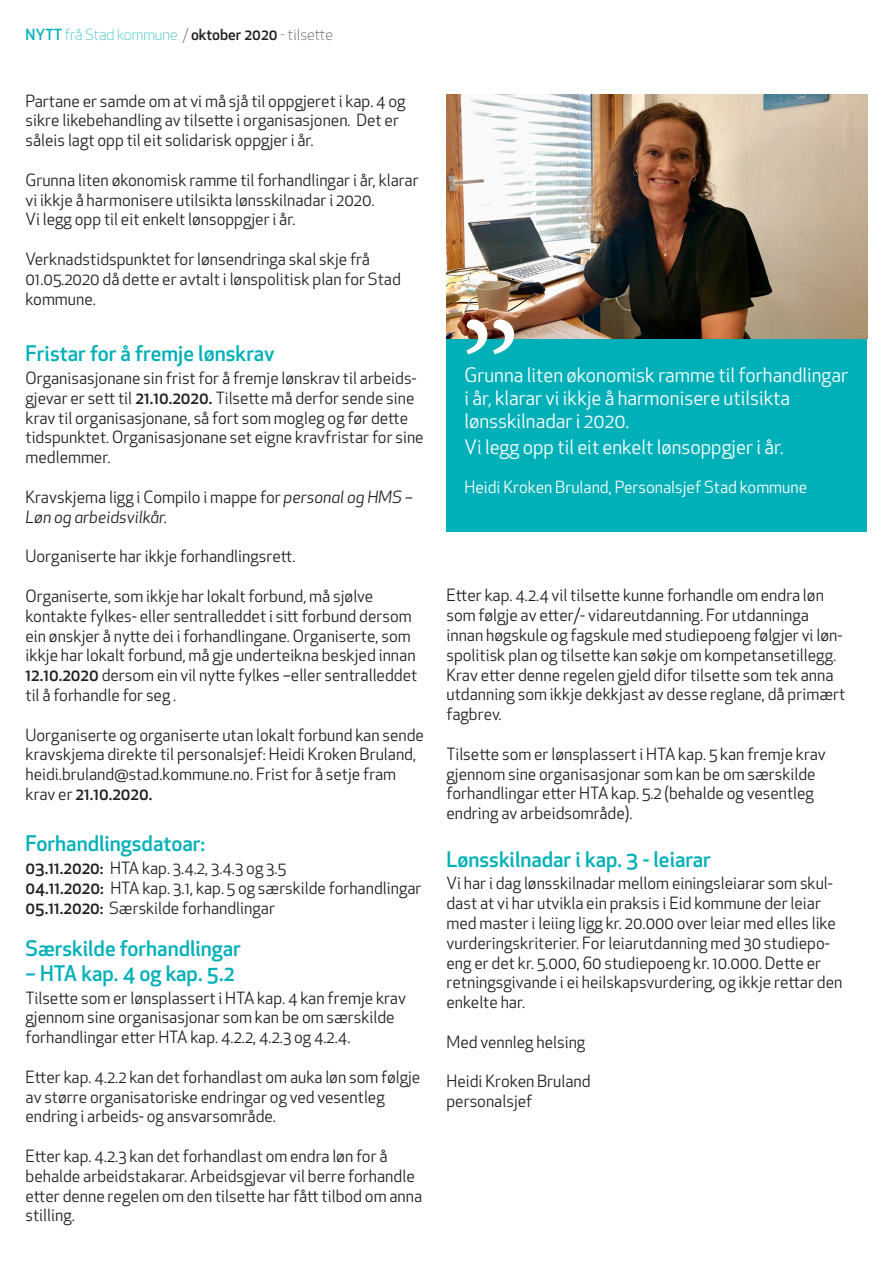
<style>
.page{position:relative;width:893px;height:1263px;background:#fff}
.page>*{position:absolute;margin:0;border:0;box-sizing:border-box;transform-origin:0 0}
.t1{font:150px "Minion Pro";color:#fff}
.t2{font:500 21px "Apex New";color:#00b0b9}
.t3{font:19.5px "Apex New";color:#fff}
.t4{font:16.5px/19.8px "Apex New";color:#231f20}
.t5{font:italic 16.5px/19.8px "Apex New";color:#231f20}
.t6{font:16.5px "Apex New";color:#fff}
.t7{font:300 15px "Apex New";color:#00b0b9}
.s1{font-weight:500}
.s2{color:#231f20}
.s3{font-weight:500;color:#231f20}
.s4{font-style:normal}
</style>
<div class="page">
<div style="left:446px;top:334px;width:421px;height:198px;background:#00b0b9"></div>
<img style="left:446px;top:94px;width:421px;height:245px">
<p class="t7" style="left:26px;top:25px;width:309px"><span class="s1">NYTT</span> frå Stad kommune <span class="s2">/</span> <span class="s3">oktober 2020</span> <span class="s2">- tilsette</span></p>
<p class="t4" style="left:26px;top:91px;width:382px">Partane er samde om at vi må sjå til oppgjeret i kap. 4 og sikre likebehandling av tilsette i organisasjonen. Det er såleis lagt opp til eit solidarisk oppgjer i år.</p>
<p class="t4" style="left:26px;top:170px;width:395px">Grunna liten økonomisk ramme til forhandlingar i år, klarar vi ikkje å harmonisere utilsikta lønsskilnadar i 2020.</p>
<p class="t4" style="left:26px;top:210px;width:272px">Vi legg opp til eit enkelt lønsoppgjer i år.</p>
<p class="t4" style="left:26px;top:249px;width:377px">Verknadstidspunktet for lønsendringa skal skje frå<br>01.05.2020 då dette er avtalt i lønspolitisk plan for Stad kommune.</p>
<p class="t2" style="left:26px;top:340px;width:251px">Fristar for å fremje lønskrav</p>
<p class="t4" style="left:26px;top:368px;width:400px">Organisasjonane sin frist for å fremje lønskrav til arbeids&shy;gjevar er sett til <span class="s1">21.10.2020.</span> Tilsette må derfor sende sine krav til organisasjonane, så fort som mogleg og før dette tidspunktet. Organisasjonane set eigne kravfristar for sine medlemmer.</p>
<p class="t5" style="left:26px;top:487px;width:389px"><span class="s4">Kravskjema ligg i Compilo i mappe for</span> personal og HMS –<br>Løn og arbeidsvilkår.</p>
<p class="t4" style="left:26px;top:546px;width:272px">Uorganiserte har ikkje forhandlingsrett.</p>
<p class="t4" style="left:26px;top:586px;width:393px">Organiserte, som ikkje har lokalt forbund, må sjølve kontakte fylkes- eller sentralleddet i sitt forbund dersom ein ønskjer å nytte dei i forhandlingane. Organiserte, som ikkje har lokalt forbund, må gje underteikna beskjed innan <span class="s1">12.10.2020</span> dersom ein vil nytte fylkes –eller sentralleddet til å forhandle for seg .</p>
<p class="t4" style="left:26px;top:725px;width:400px">Uorganiserte og organiserte utan lokalt forbund kan sende kravskjema direkte til personalsjef: Heidi Kroken Bruland, heidi.bruland@stad.kommune.no. Frist for å setje fram krav er <span class="s1">21.10.2020.</span></p>
<p class="t2" style="left:26px;top:829px;width:181px">Forhandlingsdatoar:</p>
<p class="t4" style="left:26px;top:858px;width:262px"><span class="s1">03.11.2020:</span> HTA kap. 3.4.2, 3.4.3 og 3.5</p>
<p class="t4" style="left:26px;top:878px;width:398px"><span class="s1">04.11.2020:</span> HTA kap. 3.1, kap. 5 og særskilde forhandlingar</p>
<p class="t4" style="left:26px;top:898px;width:251px"><span class="s1">05.11.2020:</span> Særskilde forhandlingar</p>
<p class="t2" style="left:26px;top:934px;width:217px">Særskilde forhandlingar</p>
<p class="t2" style="left:26px;top:959px;width:211px">– HTA kap. 4 og kap. 5.2</p>
<p class="t4" style="left:26px;top:988px;width:382px">Tilsette som er lønsplassert i HTA kap. 4 kan fremje krav gjennom sine organisasjonar som kan be om særskilde forhandlingar etter HTA kap. 4.2.2, 4.2.3 og 4.2.4.</p>
<p class="t4" style="left:26px;top:1067px;width:396px">Etter kap. 4.2.2 kan det forhandlast om auka løn som følgje av større organisatoriske endringar og ved vesentleg</p>
<p class="t4" style="left:26px;top:1106px;width:252px">endring i arbeids- og ansvarsområde.</p>
<p class="t4" style="left:26px;top:1146px;width:398px">Etter kap. 4.2.3 kan det forhandlast om endra løn for å behalde arbeidstakarar. Arbeidsgjevar vil berre forhandle etter denne regelen om den tilsette har fått tilbod om anna stilling.</p>
<p class="t1" style="left:460px;top:277px;width:62px">”</p>
<p class="t3" style="left:465px;top:362px;width:385px">Grunna liten økonomisk ramme til forhandlingar</p>
<p class="t3" style="left:465px;top:386px;width:327px">i år, klarar vi ikkje å harmonisere utilsikta</p>
<p class="t3" style="left:465px;top:409px;width:166px">lønsskilnadar i 2020.</p>
<p class="t3" style="left:465px;top:434px;width:321px">Vi legg opp til eit enkelt lønsoppgjer i år.</p>
<p class="t6" style="left:465px;top:477px;width:344px">Heidi Kroken Bruland, Personalsjef Stad kommune</p>
<p class="t4" style="left:446px;top:585px;width:400px">Etter kap. 4.2.4 vil tilsette kunne forhandle om endra løn som følgje av etter/- vidareutdanning. For utdanninga innan høgskule og fagskule med studiepoeng følgjer vi løn&shy;spolitisk plan og tilsette kan søkje om kompetansetillegg.<br>Krav etter denne regelen gjeld difor tilsette som tek anna utdanning som ikkje dekkjast av desse reglane, då primært fagbrev.</p>
<p class="t4" style="left:446px;top:744px;width:381px">Tilsette som er lønsplassert i HTA kap. 5 kan fremje krav gjennom sine organisasjonar som kan be om særskilde forhandlingar etter HTA kap. 5.2 (behalde og vesentleg endring av arbeidsområde).</p>
<p class="t2" style="left:446px;top:845px;width:266px">Lønsskilnadar i kap. 3 - leiarar</p>
<p class="t4" style="left:446px;top:873px;width:397px">Vi har i dag lønsskilnadar mellom einingsleiarar som skul&shy;dast at vi har utvikla ein praksis i Eid kommune der leiar med master i leiing ligg kr. 20.000 over leiar med elles like vurderingskriterier. For leiarutdanning med 30 studiepo&shy;eng er det kr. 5.000, 60 studiepoeng kr. 10.000. Dette er retningsgivande i ei heilskapsvurdering, og ikkje rettar den enkelte har.</p>
<p class="t4" style="left:446px;top:1032px;width:140px">Med vennleg helsing</p>
<p class="t4" style="left:446px;top:1071px;width:146px">Heidi Kroken Bruland</p>
<p class="t4" style="left:446px;top:1091px;width:87px">personalsjef</p>
</div>
